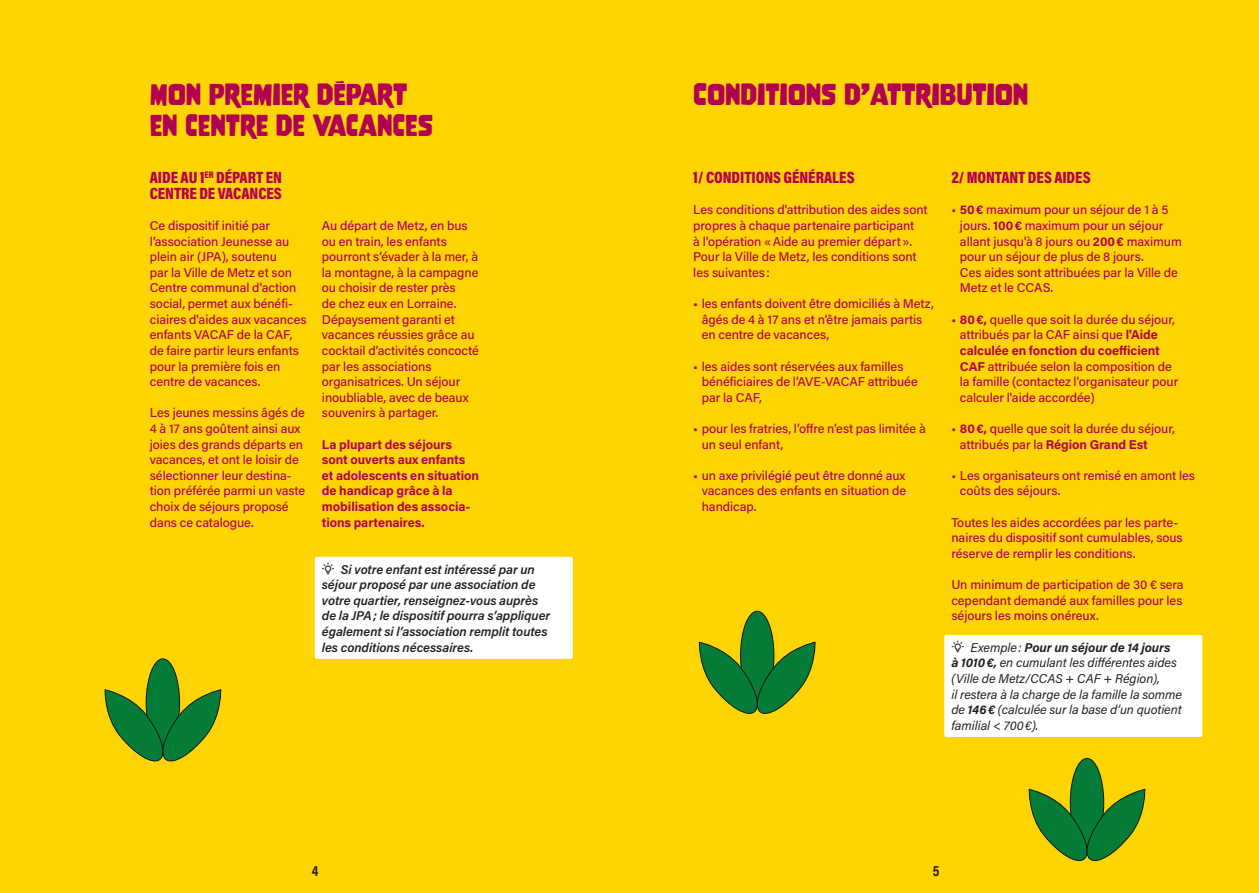
<style>
.page{position:relative;width:1259px;height:893px;background:#fed503}
.page>*{position:absolute;margin:0;border:0;box-sizing:border-box;transform-origin:0 0}
.Texte_courant{font:27px/31.2px "Nove";letter-spacing:-.005em;color:#b20150}
.Intertitre{font:900 16.5px/15.6px "Acumin Pro Cond";letter-spacing:-.005em;color:#b20150}
.t1{font:700 15px "Acumin Pro Cond";color:#231f20}
.Texte_courant-2{font:500 12.75px/15.6px "Acumin Pro";letter-spacing:-.005em;color:#b20150}
.Encadré_comp{font:italic 600 12.75px/15.6px "Acumin Pro";letter-spacing:-.005em;color:#231f20}
.Encadré_comp-2{font:italic 12.75px/15.6px "Acumin Pro";letter-spacing:-.005em;color:#231f20}
.Texte_courant-3{font:700 12.75px/15.6px "Acumin Pro";letter-spacing:-.005em;color:#b20150}
.s1{font-weight:700}
</style>
<div class="page">
<div style="left:315px;top:557px;width:258px;height:102px;background:#fff;border-radius:2px"></div>
<div style="left:944px;top:635px;width:258px;height:102px;background:#fff;border-radius:2px"></div>
<div style="left:146px;top:659px;width:34px;height:88px;background:#047c38;border-radius:50%"></div>
<svg style="left:104px;top:690px;width:118px;height:72px"></svg>
<div style="left:740px;top:611px;width:34px;height:89px;background:#047c38;border-radius:50%"></div>
<svg style="left:698px;top:642px;width:118px;height:72px"></svg>
<div style="left:1070px;top:758px;width:33px;height:89px;background:#047c38;border-radius:50%"></div>
<svg style="left:1028px;top:789px;width:118px;height:73px"></svg>
<p class="Texte_courant" style="left:150px;top:79px;width:285px">MON PREMIER DÉPART<br>EN CENTRE DE VACANCES</p>
<p class="Texte_courant" style="left:693px;top:79px;width:337px">CONDITIONS D’ATTRIBUTION</p>
<p class="Intertitre" style="left:150px;top:169px;width:134px">AIDE AU 1<sup>ER</sup> DÉPART EN<br>CENTRE DE VACANCES</p>
<p class="Texte_courant-2" style="left:150px;top:217px;width:158px">Ce dispositif initié par l’association Jeunesse au plein air (JPA), soutenu<br>par la Ville de Metz et son<br>Centre communal d'action social, permet aux bénéfi&shy;ciaires d'aides aux vacances enfants VACAF de la CAF, de faire partir leurs enfants pour la première fois en centre de vacances.</p>
<p class="Texte_courant-2" style="left:150px;top:405px;width:157px">Les jeunes messins âgés de<br>4 à 17 ans goûtent ainsi aux joies des grands départs en vacances, et ont le loisir de sélectionner leur destina&shy;tion préférée parmi un vaste choix de séjours proposé dans ce catalogue.</p>
<p class="Intertitre" style="left:693px;top:169px;width:163px">1/ CONDITIONS GÉNÉRALES</p>
<p class="Texte_courant-2" style="left:693px;top:202px;width:236px">Les conditions d'attribution des aides sont propres à chaque partenaire participant<br>à l'opération «Aide au premier départ».<br>Pour la Ville de Metz, les conditions sont les suivantes:</p>
<p class="Texte_courant-2" style="left:702px;top:295px;width:234px;text-indent:-9px">• les enfants doivent être domiciliés à Metz, âgés de 4 à 17 ans et n’être jamais partis en centre de vacances,</p>
<p class="Texte_courant-2" style="left:702px;top:358px;width:217px;text-indent:-9px">• les aides sont réservées aux familles bénéficiaires de l’AVE-VACAF attribuée par la CAF,</p>
<p class="Texte_courant-2" style="left:702px;top:420px;width:225px;text-indent:-9px">• pour les fratries, l’offre n’est pas limitée à un seul enfant,</p>
<p class="Texte_courant-2" style="left:702px;top:467px;width:206px;text-align:justify;text-indent:-9px">• un axe privilégié peut être donné aux vacances des enfants en situation de handicap.</p>
<p class="Intertitre" style="left:951px;top:169px;width:141px">2/ MONTANT DES AIDES</p>
<p class="Texte_courant-2" style="left:960px;top:202px;width:223px;text-indent:-9px">• <span class="s1">50€</span> maximum pour un séjour de 1 à 5 jours. <span class="s1">100€</span> maximum pour un séjour allant jusqu'à 8 jours ou <span class="s1">200€</span> maximum pour un séjour de plus de 8 jours.<br>Ces aides sont attribuées par la Ville de<br>Metz et le CCAS.</p>
<p class="Texte_courant-2" style="left:960px;top:311px;width:220px;text-indent:-9px">• <span class="s1">80€,</span> quelle que soit la durée du séjour, attribués par la CAF ainsi que <span class="s1">l'Aide calculée en fonction du coefficient CAF</span> attribuée selon la composition de la famille (contactez l'organisateur pour calculer l'aide accordée)</p>
<p class="Texte_courant-2" style="left:960px;top:420px;width:217px;text-indent:-9px">• <span class="s1">80€,</span> quelle que soit la durée du séjour, attribués par la <span class="s1">Région Grand Est</span></p>
<p class="Texte_courant-2" style="left:960px;top:467px;width:237px;text-indent:-9px">• Les organisateurs ont remisé en amont les coûts des séjours.</p>
<p class="Texte_courant-2" style="left:951px;top:514px;width:233px">Toutes les aides accordées par les parte&shy;naires du dispositif sont cumulables, sous réserve de remplir les conditions.</p>
<p class="Texte_courant-2" style="left:951px;top:576px;width:234px;text-align:justify">Un minimum de participation de 30 € sera cependant demandé aux familles pour les séjours les moins onéreux.</p>
<p class="Texte_courant-2" style="left:322px;top:217px;width:158px">Au départ de Metz, en bus ou en train, les enfants pourront s’évader à la mer, à la montagne, à la campagne ou choisir de rester près<br>de chez eux en Lorraine.<br>Dépaysement garanti et vacances réussies grâce au cocktail d’activités concocté par les associations organisatrices. Un séjour inoubliable, avec de beaux souvenirs à partager.</p>
<p class="Texte_courant-3" style="left:322px;top:436px;width:159px">La plupart des séjours sont ouverts aux enfants et adolescents en situation de handicap grâce à la mobilisation des associa&shy;tions partenaires.</p>
<p class="Encadré_comp" style="left:322px;top:561px;width:230px;text-indent:19px">Si votre enfant est intéressé par un séjour proposé par une association de votre quartier, renseignez-vous auprès de la JPA; le dispositif pourra s’appliquer également si l’association remplit toutes les conditions nécessaires.</p>
<p class="Encadré_comp-2" style="left:951px;top:639px;width:232px;text-indent:19px">Exemple: <span class="s1">Pour un séjour de 14 jours<br>à 1010€,</span> en cumulant les différentes aides (Ville de Metz/CCAS + CAF + Région),<br>il restera à la charge de la famille la somme de <span class="s1">146€</span> (calculée sur la base d’un quotient familial &lt; 700€).</p>
<p class="t1" style="left:312px;top:861px;width:8px">4</p>
<p class="t1" style="left:933px;top:861px;width:8px">5</p>
</div>
